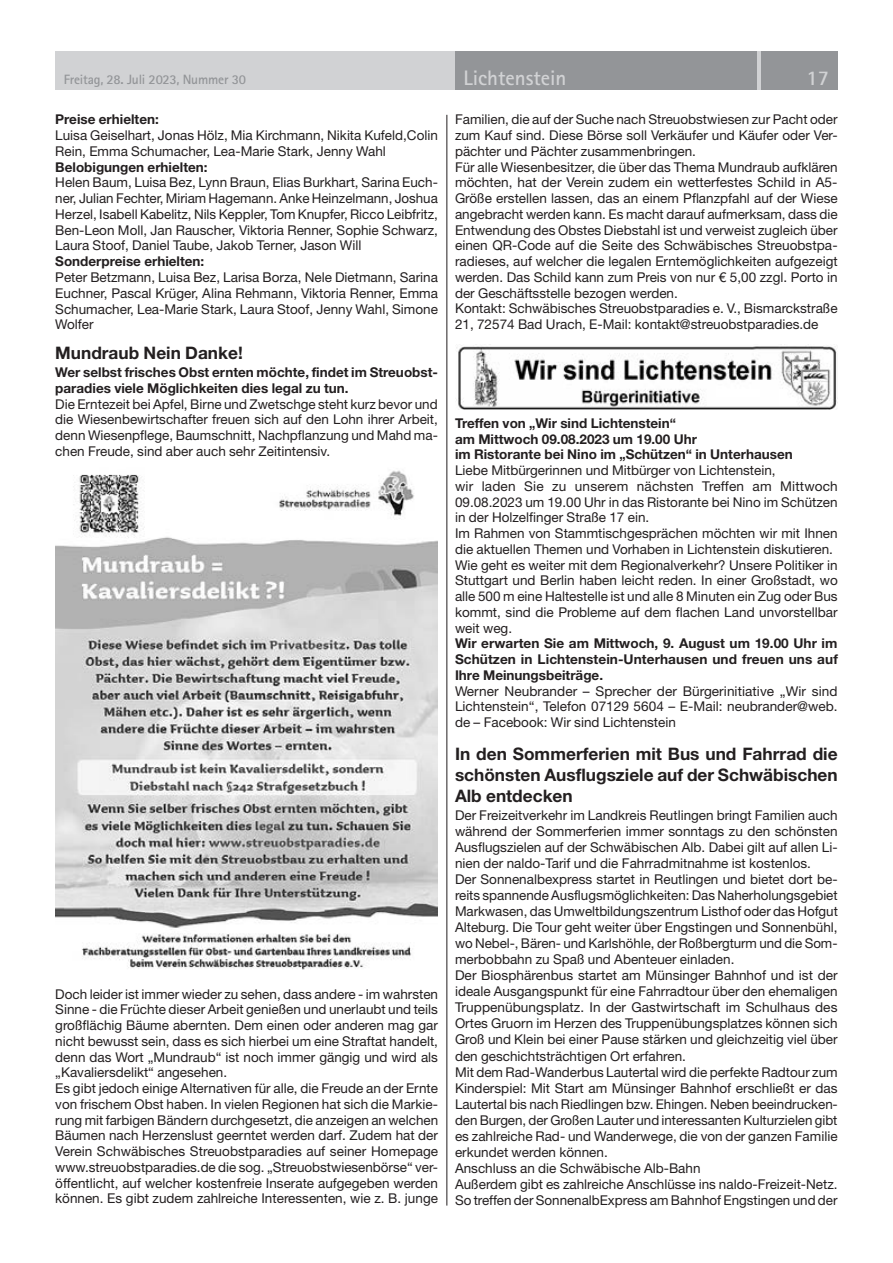
<style>
.page{position:relative;width:893px;height:1263px;background:#fff}
.page>*{position:absolute;margin:0;border:0;box-sizing:border-box;transform-origin:0 0}
.t1{font:700 21px "Rotis Sans Serif Std";color:#d1d2d4}
.t2{font:700 17.25px/20.5px "Helvetica Neue LT Std";color:#231f20;text-align:justify}
.t3{font:13.5px/15.8px "Helvetica Neue LT Std";color:#231f20}
.t4{font:700 13.5px/15.8px "Helvetica Neue LT Std";color:#231f20}
.t5{font:700 13.5px "Rotis Sans Serif Std";letter-spacing:-.015em;color:#939598}
</style>
<div class="page">
<div style="left:55px;top:51px;width:783px;height:38px;background:#d1d2d4"></div>
<div style="left:761px;top:51px;width:77px;height:38px;background:#939598"></div>
<div style="left:455px;top:51px;width:302px;height:38px;background:#939598"></div>
<hr style="left:446px;top:115px;width:1px;height:1090px;background:#231f20">
<img style="left:55px;top:470px;width:383px;height:500px">
<img style="left:456px;top:345px;width:382px;height:65px">
<p class="t5" style="left:64px;top:71px;width:184px">Freitag, 28. Juli 2023, Nummer 30</p>
<h1 class="t1" style="left:463px;top:65px;width:105px">Lichtenstein</h1>
<h1 class="t1" style="left:807px;top:65px;width:24px">17</h1>
<p class="t4" style="left:55px;top:111px;width:105px">Preise erhielten:</p>
<p class="t3" style="left:55px;top:127px;width:384px">Luisa Geiselhart, Jonas Hölz, Mia Kirchmann, Nikita Kufeld,Colin<br>Rein, Emma Schumacher, Lea-Marie Stark, Jenny Wahl</p>
<p class="t4" style="left:55px;top:159px;width:154px">Belobigungen erhielten:</p>
<p class="t3" style="left:55px;top:175px;width:384px;text-align:justify">Helen Baum, Luisa Bez, Lynn Braun, Elias Burkhart, Sarina Euch&shy;ner, Julian Fechter, Miriam Hagemann. Anke Heinzelmann, Joshua Herzel, Isabell Kabelitz, Nils Keppler, Tom Knupfer, Ricco Leibfritz, Ben-Leon Moll, Jan Rauscher, Viktoria Renner, Sophie Schwarz, Laura Stoof, Daniel Taube, Jakob Terner, Jason Will</p>
<p class="t4" style="left:55px;top:253px;width:151px">Sonderpreise erhielten:</p>
<p class="t3" style="left:55px;top:269px;width:384px;text-align:justify">Peter Betzmann, Luisa Bez, Larisa Borza, Nele Dietmann, Sarina Euchner, Pascal Krüger, Alina Rehmann, Viktoria Renner, Emma Schumacher, Lea-Marie Stark, Laura Stoof, Jenny Wahl, Simone Wolfer</p>
<p class="t2" style="left:55px;top:343px;width:189px">Mundraub Nein Danke!</p>
<p class="t4" style="left:55px;top:364px;width:384px">Wer selbst frisches Obst ernten möchte, findet im Streuobst&shy;paradies viele Möglichkeiten dies legal zu tun.</p>
<p class="t3" style="left:55px;top:396px;width:384px;text-align:justify">Die Erntezeit bei Apfel, Birne und Zwetschge steht kurz bevor und die Wiesenbewirtschafter freuen sich auf den Lohn ihrer Arbeit, denn Wiesenpflege, Baumschnitt, Nachpflanzung und Mahd ma&shy;chen Freude, sind aber auch sehr Zeitintensiv.</p>
<p class="t3" style="left:455px;top:112px;width:384px">Familien, die auf der Suche nach Streuobstwiesen zur Pacht oder zum Kauf sind. Diese Börse soll Verkäufer und Käufer oder Ver&shy;pächter und Pächter zusammenbringen.<br>Für alle Wiesenbesitzer, die über das Thema Mundraub aufklären möchten, hat der Verein zudem ein wetterfestes Schild in A5- Größe erstellen lassen, das an einem Pflanzpfahl auf der Wiese angebracht werden kann. Es macht darauf aufmerksam, dass die Entwendung des Obstes Diebstahl ist und verweist zugleich über einen QR-Code auf die Seite des Schwäbisches Streuobstpa&shy;radieses, auf welcher die legalen Erntemöglichkeiten aufgezeigt werden. Das Schild kann zum Preis von nur € 5,00 zzgl. Porto in der Geschäftsstelle bezogen werden.<br>Kontakt: Schwäbisches Streuobstparadies e. V., Bismarckstraße 21, 72574 Bad Urach, E-Mail: kontakt@streuobstparadies.de</p>
<p class="t4" style="left:455px;top:415px;width:339px">Treffen von „Wir sind Lichtenstein“<br>am Mittwoch 09.08.2023 um 19.00 Uhr<br>im Ristorante bei Nino im „Schützen“ in Unterhausen</p>
<p class="t3" style="left:455px;top:462px;width:384px">Liebe Mitbürgerinnen und Mitbürger von Lichtenstein,<br>wir laden Sie zu unserem nächsten Treffen am Mittwoch 09.08.2023 um 19.00 Uhr in das Ristorante bei Nino im Schützen in der Holzelfinger Straße 17 ein.<br>Im Rahmen von Stammtischgesprächen möchten wir mit Ihnen die aktuellen Themen und Vorhaben in Lichtenstein diskutieren.<br>Wie geht es weiter mit dem Regionalverkehr? Unsere Politiker in Stuttgart und Berlin haben leicht reden. In einer Großstadt, wo alle 500 m eine Haltestelle ist und alle 8 Minuten ein Zug oder Bus kommt, sind die Probleme auf dem flachen Land unvorstellbar weit weg.</p>
<p class="t4" style="left:455px;top:635px;width:384px;text-align:justify">Wir erwarten Sie am Mittwoch, 9. August um 19.00 Uhr im Schützen in Lichtenstein-Unterhausen und freuen uns auf Ihre Meinungsbeiträge.</p>
<p class="t3" style="left:455px;top:683px;width:384px;text-align:justify">Werner Neubrander – Sprecher der Bürgerinitiative „Wir sind Lichtenstein“, Telefon 07129 5604 – E-Mail: neubrander@web. de – Facebook: Wir sind Lichtenstein</p>
<p class="t2" style="left:455px;top:744px;width:384px">In den Sommerferien mit Bus und Fahrrad die schönsten Ausflugsziele auf der Schwäbischen Alb entdecken</p>
<p class="t3" style="left:455px;top:807px;width:384px">Der Freizeitverkehr im Landkreis Reutlingen bringt Familien auch während der Sommerferien immer sonntags zu den schönsten Ausflugszielen auf der Schwäbischen Alb. Dabei gilt auf allen Li&shy;nien der naldo-Tarif und die Fahrradmitnahme ist kostenlos.<br>Der Sonnenalbexpress startet in Reutlingen und bietet dort be&shy;reits spannende Ausflugsmöglichkeiten: Das Naherholungsgebiet Markwasen, das Umweltbildungszentrum Listhof oder das Hofgut Alteburg. Die Tour geht weiter über Engstingen und Sonnenbühl, wo Nebel-, Bären- und Karlshöhle, der Roßbergturm und die Som&shy;merbobbahn zu Spaß und Abenteuer einladen.<br>Der Biosphärenbus startet am Münsinger Bahnhof und ist der ideale Ausgangspunkt für eine Fahrradtour über den ehemaligen Truppenübungsplatz. In der Gastwirtschaft im Schulhaus des Ortes Gruorn im Herzen des Truppenübungsplatzes können sich Groß und Klein bei einer Pause stärken und gleichzeitig viel über den geschichtsträchtigen Ort erfahren.<br>Mit dem Rad-Wanderbus Lautertal wird die perfekte Radtour zum Kinderspiel: Mit Start am Münsinger Bahnhof erschließt er das Lautertal bis nach Riedlingen bzw. Ehingen. Neben beeindrucken&shy;den Burgen, der Großen Lauter und interessanten Kulturzielen gibt es zahlreiche Rad- und Wanderwege, die von der ganzen Familie erkundet werden können.<br>Anschluss an die Schwäbische Alb-Bahn<br>Außerdem gibt es zahlreiche Anschlüsse ins naldo-Freizeit-Netz.<br>So treffen der SonnenalbExpress am Bahnhof Engstingen und der</p>
<p class="t3" style="left:55px;top:986px;width:384px">Doch leider ist immer wieder zu sehen, dass andere - im wahrsten Sinne - die Früchte dieser Arbeit genießen und unerlaubt und teils großflächig Bäume abernten. Dem einen oder anderen mag gar nicht bewusst sein, dass es sich hierbei um eine Straftat handelt, denn das Wort „Mundraub“ ist noch immer gängig und wird als „Kavaliersdelikt“ angesehen.<br>Es gibt jedoch einige Alternativen für alle, die Freude an der Ernte von frischem Obst haben. In vielen Regionen hat sich die Markie&shy;rung mit farbigen Bändern durchgesetzt, die anzeigen an welchen Bäumen nach Herzenslust geerntet werden darf. Zudem hat der Verein Schwäbisches Streuobstparadies auf seiner Homepage www.streuobstparadies.de die sog. „Streuobstwiesenbörse“ ver&shy;öffentlicht, auf welcher kostenfreie Inserate aufgegeben werden können. Es gibt zudem zahlreiche Interessenten, wie z. B. junge</p>
</div>
